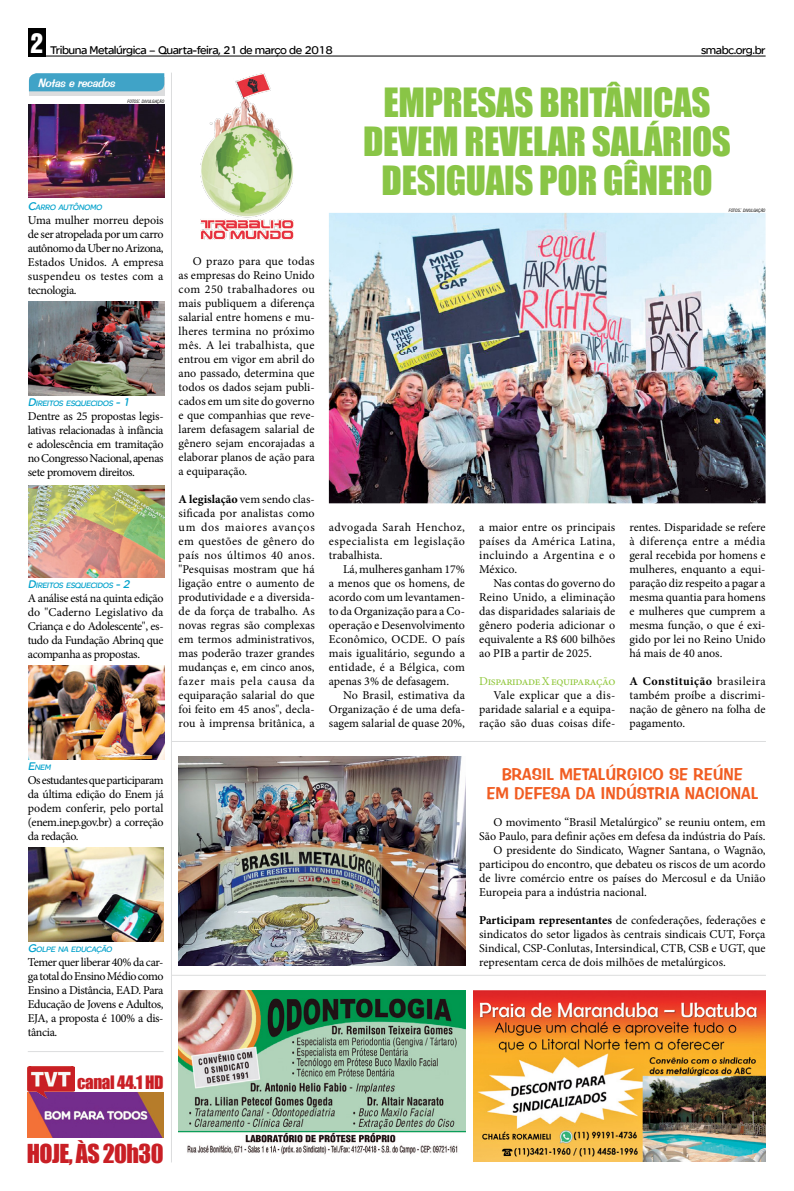
<style>
.page{position:relative;width:794px;height:1191px;background:#fff}
.page>*{position:absolute;margin:0;border:0;box-sizing:border-box;transform-origin:0 0}
.t1{font:37px/39px "Impact";letter-spacing:-.01em;color:#89c546;text-align:center}
.t2{font:24px "Impact";letter-spacing:-.025em;color:#c91f25}
.t3{font:17px/19px "Impress BT";letter-spacing:-.01em;color:#f15d22;text-align:center}
.t4{font:17px "Impact";letter-spacing:-.02em;color:#c91f25}
.t5{font:12px/14px "Minion Pro";color:#000;text-align:justify}
.t6{font:12px "SE Optimist Semi";letter-spacing:-.04em;color:#000}
.t7{font:12px "Minion Pro";letter-spacing:-.03em;color:#92c83e}
.t8{font:italic 12px "Impress BT";color:#fff}
.t9{font:italic 8.4px "SE Optimist Semi";color:#00a1cb}
.t10{font:italic condensed 4.4px "Swiss 721 BT";color:#000}
.s1{font-family:"Helvetica Inserat";font-size:25px;color:#fff}
.s2{font-size:6.2px}
.s3{font-size:12px}
.s4{font-weight:700}
</style>
<div class="page">
<img style="left:28px;top:665px;width:136px;height:94px">
<img style="left:28px;top:847px;width:136px;height:94px">
<div style="left:29px;top:78px;width:135px;height:18px;background:linear-gradient(to right,#dcddde,#dcddde)"></div>
<div style="left:29px;top:73px;width:135px;height:18px;background:#40a3c7"></div>
<img style="left:28px;top:104px;width:136px;height:94px">
<img style="left:29px;top:302px;width:135px;height:93px">
<img style="left:28px;top:486px;width:136px;height:91px">
<div style="left:28px;top:28px;width:17px;height:28px;background:#000"></div>
<hr style="left:28px;top:56px;width:737px;height:1px;background:#000">
<hr style="left:171px;top:73px;width:1px;height:1089px;background:#dcddde">
<hr style="left:28px;top:1051px;width:136px;height:1px;background:#dcddde">
<img style="left:28px;top:1092px;width:136px;height:45px">
<img style="left:28px;top:1066px;width:46px;height:33px">
<hr style="left:171px;top:974px;width:595px;height:1px;background:#dcddde">
<hr style="left:171px;top:741px;width:595px;height:1px;background:#dcddde">
<img style="left:200px;top:73px;width:93px;height:167px">
<img style="left:329px;top:213px;width:436px;height:290px">
<img style="left:179px;top:990px;width:286px;height:165px">
<img style="left:473px;top:990px;width:292px;height:171px">
<img style="left:179px;top:756px;width:286px;height:209px">
<p class="t6" style="left:30px;top:43px;width:304px"><span class="s1">2</span> Tribuna Metalúrgica – Quarta-feira, 21 de março de 2018</p>
<p class="t8" style="left:38px;top:75px;width:82px">Notaserecados</p>
<p class="t10" style="left:127px;top:99px;width:38px">FOTOS<span class="s2">:</span> DIVULGAÇÃO</p>
<p class="t6" style="left:701px;top:43px;width:66px">smabc.org.br</p>
<h1 class="t1" style="left:363px;top:82px;width:369px">EMPRESAS BRITÂNICAS<br>DEVEM REVELAR SALÁRIOS<br>DESIGUAIS POR GÊNERO</h1>
<p class="t9" style="left:28px;top:203px;width:76px"><span class="s3">C</span>ARRO AUTÔNO MO</p>
<p class="t5" style="left:28px;top:213px;width:137px">Uma mulher morreu depois de ser atropelada por um carro autônomo da Uber no Arizona, Estados Unidos. A empresa suspendeu os testes com a tecnologia.</p>
<p class="t9" style="left:28px;top:399px;width:106px"><span class="s3">D</span>IREITOS ESQUECIDOS <span class="s3">-1</span></p>
<p class="t5" style="left:28px;top:409px;width:137px">Dentre as 25 propostas legis&shy;lativas relacionadas à infância e adolescência em tramitação no Congresso Nacional, apenas sete promovem direitos.</p>
<p class="t9" style="left:28px;top:581px;width:106px"><span class="s3">D</span>IREITOS ESQUECIDOS <span class="s3">-2</span></p>
<p class="t5" style="left:28px;top:591px;width:137px">A análise está na quinta edição do "Caderno Legislativo da Criança e do Adolescente", es&shy;tudo da Fundação Abrinq que acompanha as propostas.</p>
<p class="t9" style="left:28px;top:763px;width:26px"><span class="s3">E</span>NEM</p>
<p class="t5" style="left:28px;top:773px;width:137px">Os estudantes que participaram da última edição do Enem já podem conferir, pelo portal (enem.inep.gov.br) a correção da redação.</p>
<p class="t9" style="left:28px;top:945px;width:86px"><span class="s3">G</span>OLPE NA EDUCAÇÃO</p>
<p class="t5" style="left:28px;top:955px;width:137px">Temer quer liberar 40% da car&shy;ga total do Ensino Médio como Ensino a Distância, EAD. Para Educação de Jovens e Adultos, EJA, a proposta é 100% a dis&shy;tância.</p>
<p class="t10" style="left:728px;top:208px;width:38px">FOTOS<span class="s2">:</span> DIVULGAÇÃO</p>
<p class="t5" style="left:179px;top:254px;width:138px;text-indent:14px">O prazo para que todas as empresas do Reino Unido com 250 trabalhadores ou mais publiquem a diferença salarial entre homens e mu&shy;lheres termina no próximo mês. A lei trabalhista, que entrou em vigor em abril do ano passado, determina que todos os dados sejam publi&shy;cados em um site do governo e que companhias que reve&shy;larem defasagem salarial de gênero sejam encorajadas a elaborar planos de ação para a equiparação.</p>
<p class="t5" style="left:179px;top:492px;width:138px"><span class="s4">A legislação</span> vem sendo clas&shy;sificada por analistas como um dos maiores avanços em questões de gênero do país nos últimos 40 anos. "Pesquisas mostram que há ligação entre o aumento de produtividade e a diversida&shy;de da força de trabalho. As novas regras são complexas em termos administrativos, mas poderão trazer grandes mudanças e, em cinco anos, fazer mais pela causa da equiparação salarial do que foi feito em 45 anos", decla&shy;rou à imprensa britânica, a</p>
<p class="t5" style="left:329px;top:520px;width:138px">advogada Sarah Henchoz, especialista em legislação trabalhista.</p>
<p class="t5" style="left:329px;top:562px;width:138px;text-indent:14px">Lá, mulheres ganham 17% a menos que os homens, de acordo com um levantamen&shy;to da Organização para a Co&shy;operação e Desenvolvimento Econômico, OCDE. O país mais igualitário, segundo a entidade, é a Bélgica, com apenas 3% de defasagem.</p>
<p class="t5" style="left:329px;top:688px;width:138px;text-indent:14px">No Brasil, estimativa da Organização é de uma defa&shy;sagem salarial de quase 20%,</p>
<p class="t5" style="left:479px;top:520px;width:138px">a maior entre os principais países da América Latina, incluindo a Argentina e o México.</p>
<p class="t5" style="left:479px;top:576px;width:138px;text-indent:14px">Nas contas do governo do Reino Unido, a eliminação das disparidades salariais de gênero poderia adicionar o equivalente a R$ 600 bilhões ao PIB a partir de 2025.</p>
<p class="t7" style="left:479px;top:673px;width:138px">Disparidade X equiparação</p>
<p class="t5" style="left:479px;top:688px;width:138px;text-indent:14px">Vale explicar que a dis&shy;paridade salarial e a equipa&shy;ração são duas coisas dife-</p>
<p class="t5" style="left:629px;top:520px;width:138px">rentes. Disparidade se refere à diferença entre a média geral recebida por homens e mulheres, enquanto a equi&shy;paração diz respeito a pagar a mesma quantia para homens e mulheres que cumprem a mesma função, o que é exi&shy;gido por lei no Reino Unido há mais de 40 anos.</p>
<p class="t5" style="left:629px;top:674px;width:138px"><span class="s4">A Constituição</span> brasileira também proíbe a discrimi&shy;nação de gênero na folha de pagamento.</p>
<h3 class="t3" style="left:486px;top:765px;width:273px">BRASIL METALÚRGICO SE REÚNE<br>EM DEFESA DA INDÚSTRIA NACIONAL</h3>
<p class="t5" style="left:493px;top:815px;width:274px">O movimento “Brasil Metalúrgico” se reuniu ontem, em</p>
<p class="t5" style="left:479px;top:829px;width:288px">São Paulo, para definir ações em defesa da indústria do País.</p>
<p class="t5" style="left:493px;top:843px;width:274px">O presidente do Sindicato, Wagner Santana, o Wagnão,</p>
<p class="t5" style="left:479px;top:857px;width:288px">participou do encontro, que debateu os riscos de um acordo</p>
<p class="t5" style="left:479px;top:871px;width:288px">de livre comércio entre os países do Mercosul e da União</p>
<p class="t5" style="left:479px;top:885px;width:169px">Europeia para a indústria nacional.</p>
<p class="t5" style="left:479px;top:913px;width:288px"><span class="s4">Participam representantes</span> de confederações, federações e sindicatos do setor ligados às centrais sindicais CUT, Força Sindical, CSP-Conlutas, Intersindical, CTB, CSB e UGT, que representam cerca de dois milhões de metalúrgicos.</p>
<h3 class="t4" style="left:77px;top:1069px;width:88px">CANAL 44.1 HD</h3>
<h2 class="t2" style="left:27px;top:1134px;width:138px">HOJE, ÀS 20H30</h2>
</div>
